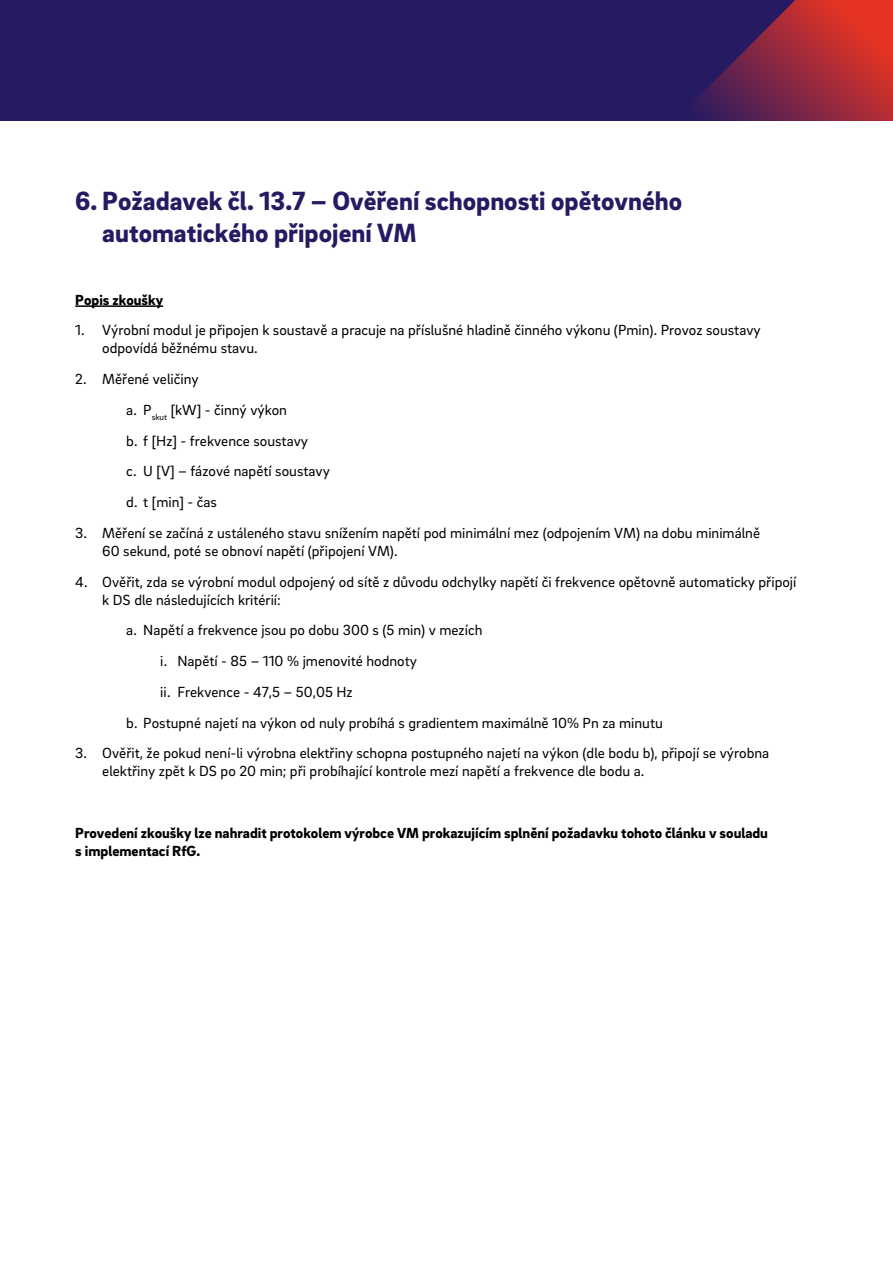
<style>
.page{position:relative;width:893px;height:1263px;background:#fff}
.page>*{position:absolute;margin:0;border:0;box-sizing:border-box;transform-origin:0 0}
.t1{font:900 27px/32.4px "EON Brix Sans";color:#261b62}
.t2{font:15px/18px "EON Brix Sans";color:#000}
.t3{font:900 15px/18px "EON Brix Sans";color:#000}
</style>
<div class="page">
<div style="left:0;top:0;width:892px;height:121px;background:#261b62"></div>
<svg style="left:694px;top:0;width:198px;height:121px"></svg>
<hr style="left:75px;top:305px;width:88px;height:2px;background:#000">
<h1 class="t1" style="left:102px;top:183px;width:581px;text-indent:-27px">6. Požadavek čl. 13.7 – Ověření schopnosti opětovného automatického připojení VM</h1>
<p class="t3" style="left:75px;top:290px;width:89px">Popis zkoušky</p>
<p class="t2" style="left:102px;top:321px;width:660px;text-indent:-27px">1. Výrobní modul je připojen k soustavě a pracuje na příslušné hladině činného výkonu (Pmin). Provoz soustavy odpovídá běžnému stavu.</p>
<p class="t2" style="left:126px;top:363px;width:205px;line-height:30.8px;text-indent:-51px">2. Měřené veličiny<br>a. P<sub>skut</sub> [kW] - činný výkon<br>b. f [Hz] - frekvence soustavy<br>c. U [V] – fázové napětí soustavy d. t [min] - čas</p>
<p class="t2" style="left:102px;top:523px;width:659px;text-indent:-27px">3. Měření se začíná z ustáleného stavu snížením napětí pod minimální mez (odpojením VM) na dobu minimálně<br>60 sekund, poté se obnoví napětí (připojení VM).</p>
<p class="t2" style="left:102px;top:572px;width:696px;text-indent:-27px">4. Ověřit, zda se výrobní modul odpojený od sítě z důvodu odchylky napětí či frekvence opětovně automaticky připojí k DS dle následujících kritérií:</p>
<p class="t2" style="left:126px;top:621px;width:358px">a. Napětí a frekvence jsou po dobu 300 s (5 min) v mezích</p>
<p class="t2" style="left:160px;top:651px;width:258px">i. Napětí - 85 – 110 % jmenovité hodnoty</p>
<p class="t2" style="left:160px;top:682px;width:194px">ii. Frekvence - 47,5 – 50,05 Hz</p>
<p class="t2" style="left:126px;top:713px;width:538px">b. Postupné najetí na výkon od nuly probíhá s gradientem maximálně 10% Pn za minutu</p>
<p class="t2" style="left:102px;top:744px;width:669px;text-indent:-27px">3. Ověřit, že pokud není-li výrobna elektřiny schopna postupného najetí na výkon (dle bodu b), připojí se výrobna elektřiny zpět k DS po 20 min; při probíhající kontrole mezí napětí a frekvence dle bodu a.</p>
<p class="t3" style="left:75px;top:823px;width:694px">Provedení zkoušky lze nahradit protokolem výrobce VM prokazujícím splnění požadavku tohoto článku v souladu s implementací RfG.</p>
</div>
